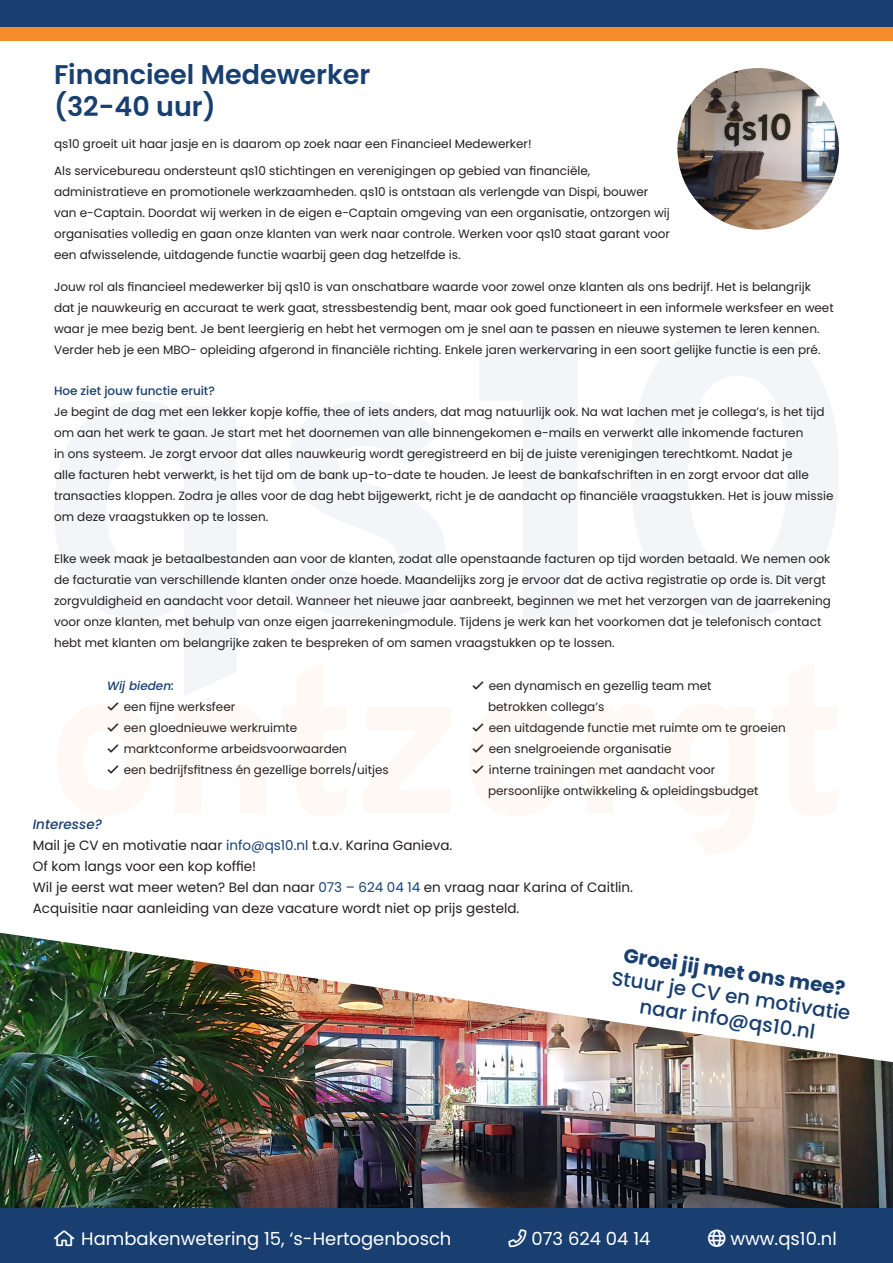
<style>
.page{position:relative;width:893px;height:1263px;background:#fff}
.page>*{position:absolute;margin:0;border:0;box-sizing:border-box;transform-origin:0 0}
.t1{font:600 27px "Poppins";color:#183f6f}
.t2{font:500 19.95px "Poppins";color:#183f6f}
.t3{font:700 19.95px "Poppins";color:#183f6f}
.t4{font:18px "Poppins";color:#fff}
.t5{font:13.5px "Poppins";color:#231f20}
.t6{font:italic 500 13.5px "Poppins";color:#183f6f}
.t7{font:12px/21px "Poppins";color:#231f20}
.t8{font:500 12px "Poppins";color:#183f6f}
.t9{font:italic 500 12px "Poppins";color:#183f6f}
.s1{color:#183f6f}
</style>
<div class="page">
<img style="left:1px;top:1062px;width:892px;height:147px">
<img style="left:0;top:932px;width:891px;height:130px">
<div style="left:0;top:1209px;width:893px;height:54px;background:#183f6f"></div>
<div style="left:0;top:26px;width:893px;height:14px;background:#f68b2b"></div>
<div style="left:0;top:0;width:893px;height:26px;background:#183f6f"></div>
<svg style="left:175px;top:704px;width:91px;height:109px"></svg>
<svg style="left:282px;top:663px;width:65px;height:153px"></svg>
<svg style="left:364px;top:707px;width:87px;height:106px"></svg>
<svg style="left:587px;top:704px;width:67px;height:109px"></svg>
<svg style="left:664px;top:704px;width:91px;height:151px"></svg>
<svg style="left:773px;top:663px;width:65px;height:153px"></svg>
<svg style="left:54px;top:401px;width:182px;height:294px;fill:#f4f5f8"></svg>
<svg style="left:284px;top:401px;width:162px;height:218px"></svg>
<svg style="left:480px;top:324px;width:97px;height:296px"></svg>
<svg style="left:631px;top:324px;width:207px;height:295px;fill:#f4f5f8"></svg>
<img style="left:677px;top:68px;width:162px;height:162px;border-radius:81px">
<svg style="left:57px;top:704px;width:96px;height:112px"></svg>
<svg style="left:470px;top:704px;width:95px;height:112px"></svg>
<p class="t1" style="left:54px;top:59px;width:318px">Financieel Medewerker</p>
<p class="t1" style="left:54px;top:91px;width:163px">(32-40 uur)</p>
<p class="t7" style="left:54px;top:133px;width:479px">qs10 groeit uit haar jasje en is daarom op zoek naar een Financieel Medewerker!</p>
<p class="t7" style="left:54px;top:160px;width:618px">Als servicebureau ondersteunt qs10 stichtingen en verenigingen op gebied van financiële, administratieve en promotionele werkzaamheden. qs10 is ontstaan als verlengde van Dispi, bouwer van e-Captain. Doordat wij werken in de eigen e-Captain omgeving van een organisatie, ontzorgen wij organisaties volledig en gaan onze klanten van werk naar controle. Werken voor qs10 staat garant voor een afwisselende, uitdagende functie waarbij geen dag hetzelfde is.</p>
<p class="t7" style="left:54px;top:277px;width:781px">Jouw rol als financieel medewerker bij qs10 is van onschatbare waarde voor zowel onze klanten als ons bedrijf. Het is belangrijk dat je nauwkeurig en accuraat te werk gaat, stressbestendig bent, maar ook goed functioneert in een informele werksfeer en weet waar je mee bezig bent. Je bent leergierig en hebt het vermogen om je snel aan te passen en nieuwe systemen te leren kennen.<br>Verder heb je een MBO- opleiding afgerond in financiële richting. Enkele jaren werkervaring in een soort gelijke functie is een pré.</p>
<p class="t8" style="left:54px;top:384px;width:162px">Hoe ziet jouw functie eruit?</p>
<p class="t7" style="left:54px;top:401px;width:781px">Je begint de dag met een lekker kopje koffie, thee of iets anders, dat mag natuurlijk ook. Na wat lachen met je collega’s, is het tijd om aan het werk te gaan. Je start met het doornemen van alle binnengekomen e-mails en verwerkt alle inkomende facturen<br>in ons systeem. Je zorgt ervoor dat alles nauwkeurig wordt geregistreerd en bij de juiste verenigingen terechtkomt. Nadat je<br>alle facturen hebt verwerkt, is het tijd om de bank up-to-date te houden. Je leest de bankafschriften in en zorgt ervoor dat alle transacties kloppen. Zodra je alles voor de dag hebt bijgewerkt, richt je de aandacht op financiële vraagstukken. Het is jouw missie om deze vraagstukken op te lossen.</p>
<p class="t7" style="left:54px;top:548px;width:778px">Elke week maak je betaalbestanden aan voor de klanten, zodat alle openstaande facturen op tijd worden betaald. We nemen ook de facturatie van verschillende klanten onder onze hoede. Maandelijks zorg je ervoor dat de activa registratie op orde is. Dit vergt zorgvuldigheid en aandacht voor detail. Wanneer het nieuwe jaar aanbreekt, beginnen we met het verzorgen van de jaarrekening voor onze klanten, met behulp van onze eigen jaarrekeningmodule. Tijdens je werk kan het voorkomen dat je telefonisch contact hebt met klanten om belangrijke zaken te bespreken of om samen vraagstukken op te lossen.</p>
<p class="t9" style="left:107px;top:679px;width:68px">Wij bieden:</p>
<p class="t7" style="left:107px;top:696px;width:130px">★ een fijne werksfeer</p>
<p class="t7" style="left:107px;top:717px;width:192px">★ een gloednieuwe werkruimte</p>
<p class="t7" style="left:107px;top:738px;width:241px">★ marktconforme arbeidsvoorwaarden</p>
<p class="t7" style="left:107px;top:759px;width:283px">★ een bedrijfsfitness én gezellige borrels/uitjes</p>
<p class="t7" style="left:488px;top:675px;width:225px;text-indent:-16px">★ een dynamisch en gezellig team met betrokken collega’s</p>
<p class="t7" style="left:472px;top:717px;width:315px">★ een uitdagende functie met ruimte om te groeien</p>
<p class="t7" style="left:472px;top:738px;width:201px">★ een snelgroeiende organisatie</p>
<p class="t7" style="left:488px;top:759px;width:272px;text-indent:-16px">★ interne trainingen met aandacht voor persoonlijke ontwikkeling &amp; opleidingsbudget</p>
<p class="t6" style="left:33px;top:816px;width:71px">Interesse?</p>
<p class="t5" style="left:33px;top:837px;width:421px">Mail je CV en motivatie naar <span class="s1">info@qs10.nl</span> t.a.v. Karina Ganieva.</p>
<p class="t5" style="left:33px;top:858px;width:225px">Of kom langs voor een kop koffie!</p>
<p class="t5" style="left:33px;top:879px;width:602px">Wil je eerst wat meer weten? Bel dan naar <span class="s1">073 – 624 04 14</span> en vraag naar Karina of Caitlin.</p>
<p class="t5" style="left:33px;top:900px;width:488px">Acquisitie naar aanleiding van deze vacature wordt niet op prijs gesteld.</p>
<p class="t3" style="left:626px;top:943px;width:225px;rotate:9deg">Groei jij met ons mee?</p>
<p class="t2" style="left:614px;top:965px;width:243px;rotate:9deg">Stuur je CV en motivatie</p>
<p class="t2" style="left:642px;top:994px;width:179px;rotate:9deg">naar info@qs10.nl</p>
<p class="t4" style="left:509px;top:1228px;width:143px">□■ 073 624 04 14</p>
<p class="t4" style="left:54px;top:1228px;width:399px">★□●▼ Hambakenwetering 15, ‘s-Hertogenbosch</p>
<p class="t4" style="left:708px;top:1228px;width:130px">●□ www.qs10.nl</p>
</div>
